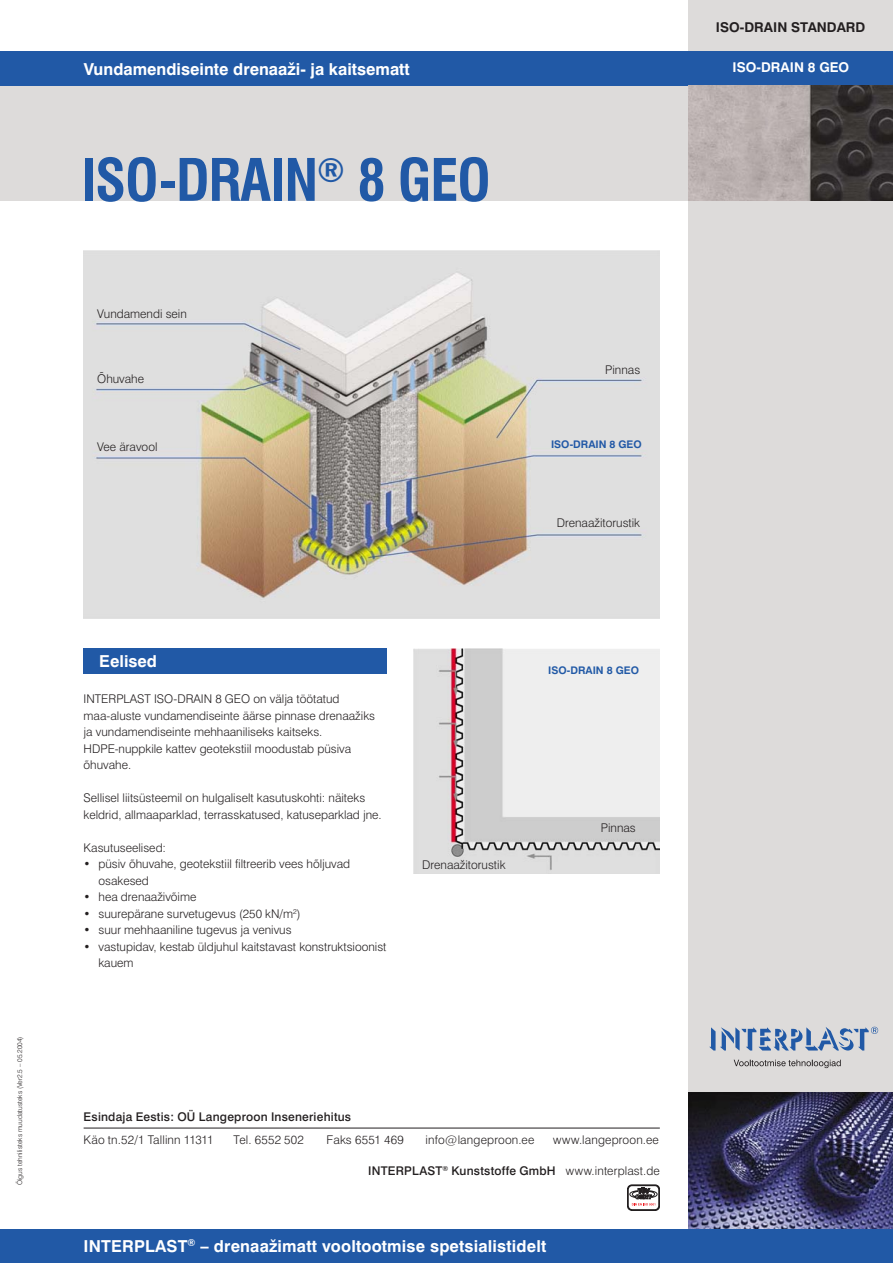
<style>
.page{position:relative;width:893px;height:1263px;background:#fff}
.page>*{position:absolute;margin:0;border:0;box-sizing:border-box;transform-origin:0 0}
.t1{font:700 condensed 57px "Swiss 721 BT";letter-spacing:-.02em;color:#2159a6}
.t2{font:700 16.5px "Swiss 721 BT";letter-spacing:.01em;color:#fff}
.t3{font:700 13.5px "Swiss 721 BT";color:#231f20}
.t4{font:700 13.5px "Swiss 721 BT";color:#fff}
.t5{font:300 12px/16.5px "Swiss 721 BT";color:#231f20}
.t6{font:500 12px "Swiss 721 BT";letter-spacing:.015em;color:#231f20}
.t7{font:300 12px "Swiss 721 BT";letter-spacing:.02em;color:#231f20}
.t8{font:700 10.5px "Swiss 721 BT";color:#2159a6}
.t9{font:300 6.75px "Swiss 721 BT";color:#231f20}
.s1{font-weight:300}
</style>
<div class="page">
<div style="left:0;top:75px;width:893px;height:126px;background:#dddbda"></div>
<div style="left:689px;top:0;width:204px;height:1263px;background:#dddbda"></div>
<img style="left:689px;top:1092px;width:204px;height:137px">
<div style="left:0;top:1229px;width:893px;height:34px;background:#2159a6"></div>
<div style="left:0;top:51px;width:893px;height:34px;background:#2159a6"></div>
<svg style="left:709px;top:1027px;width:169px;height:23px"></svg>
<svg style="left:734px;top:1060px;width:107px;height:8px"></svg>
<hr style="left:84px;top:1128px;width:576px;height:1px;background:#231f20">
<svg style="left:627px;top:1185px;width:33px;height:25px"></svg>
<img style="left:84px;top:251px;width:576px;height:367px">
<div style="left:84px;top:648px;width:303px;height:26px;background:#2159a6"></div>
<img style="left:689px;top:85px;width:204px;height:116px">
<img style="left:413px;top:648px;width:247px;height:226px">
<p class="t9" style="left:16px;top:1185px;width:150px;rotate:-90deg">Õigus tehnilisteks muudatusteks (Ver2.5 – 05.2004)</p>
<h2 class="t2" style="left:84px;top:59px;width:327px">Vundamendiseinte drenaaži- ja kaitsematt</h2>
<h1 class="t1" style="left:81px;top:146px;width:411px">ISO-DRAIN<sup>®</sup> 8 GEO</h1>
<p class="t5" style="left:97px;top:305px;width:91px">Vundamendi sein</p>
<p class="t5" style="left:97px;top:370px;width:48px">Õhuvahe</p>
<p class="t5" style="left:97px;top:438px;width:62px">Vee äravool</p>
<p class="t5" style="left:605px;top:361px;width:36px">Pinnas</p>
<p class="t8" style="left:551px;top:438px;width:92px">ISO-DRAIN 8 GEO</p>
<p class="t5" style="left:557px;top:514px;width:85px">Drenaažitorustik</p>
<h2 class="t2" style="left:99px;top:651px;width:59px">Eelised</h2>
<p class="t5" style="left:84px;top:690px;width:293px">INTERPLAST ISO-DRAIN 8 GEO on välja töötatud maa-aluste vundamendiseinte äärse pinnase drenaažiks ja vundamendiseinte mehhaaniliseks kaitseks.<br>HDPE-nuppkile kattev geotekstiil moodustab püsiva õhuvahe.</p>
<p class="t5" style="left:84px;top:789px;width:300px">Sellisel liitsüsteemil on hulgaliselt kasutuskohti: näiteks keldrid, allmaaparklad, terrasskatused, katuseparklad jne.</p>
<p class="t5" style="left:84px;top:839px;width:84px">Kasutuseelised:</p>
<p class="t5" style="left:99px;top:855px;width:253px;text-indent:-15px">• püsiv õhuvahe, geotekstiil filtreerib vees hõljuvad osakesed</p>
<p class="t5" style="left:84px;top:888px;width:114px">• hea drenaaživõime</p>
<p class="t5" style="left:84px;top:905px;width:218px">• suurepärane survetugevus (250 kN/m<sup>2</sup>)</p>
<p class="t5" style="left:84px;top:921px;width:209px">• suur mehhaaniline tugevus ja venivus</p>
<p class="t5" style="left:99px;top:938px;width:289px;text-indent:-15px">• vastupidav, kestab üldjuhul kaitstavast konstruktsioonist kauem</p>
<p class="t5" style="left:422px;top:857px;width:85px">Drenaažitorustik</p>
<p class="t8" style="left:548px;top:664px;width:92px">ISO-DRAIN 8 GEO</p>
<p class="t5" style="left:601px;top:819px;width:36px">Pinnas</p>
<p class="t6" style="left:84px;top:1110px;width:269px">Esindaja Eestis: OÜ Langeproon Inseneriehitus</p>
<p class="t5" style="left:84px;top:1131px;width:131px">Käo tn.52/1 Tallinn 11311</p>
<p class="t7" style="left:234px;top:1132px;width:72px">Tel. 6552 502</p>
<p class="t7" style="left:327px;top:1132px;width:79px">Faks 6551 469</p>
<p class="t5" style="left:426px;top:1131px;width:110px">info@langeproon.ee</p>
<p class="t5" style="left:553px;top:1131px;width:107px">www.langeproon.ee</p>
<p class="t6" style="left:368px;top:1164px;width:293px">INTERPLAST<sup>®</sup> Kunststoffe GmbH <span class="s1">www.interplast.de</span></p>
<h2 class="t2" style="left:84px;top:1236px;width:464px">INTERPLAST<sup>®</sup> – drenaažimatt vooltootmise spetsialistidelt</h2>
<p class="t3" style="left:716px;top:19px;width:151px">ISO-DRAIN STANDARD</p>
<p class="t4" style="left:733px;top:59px;width:118px">ISO-DRAIN 8 GEO</p>
</div>
